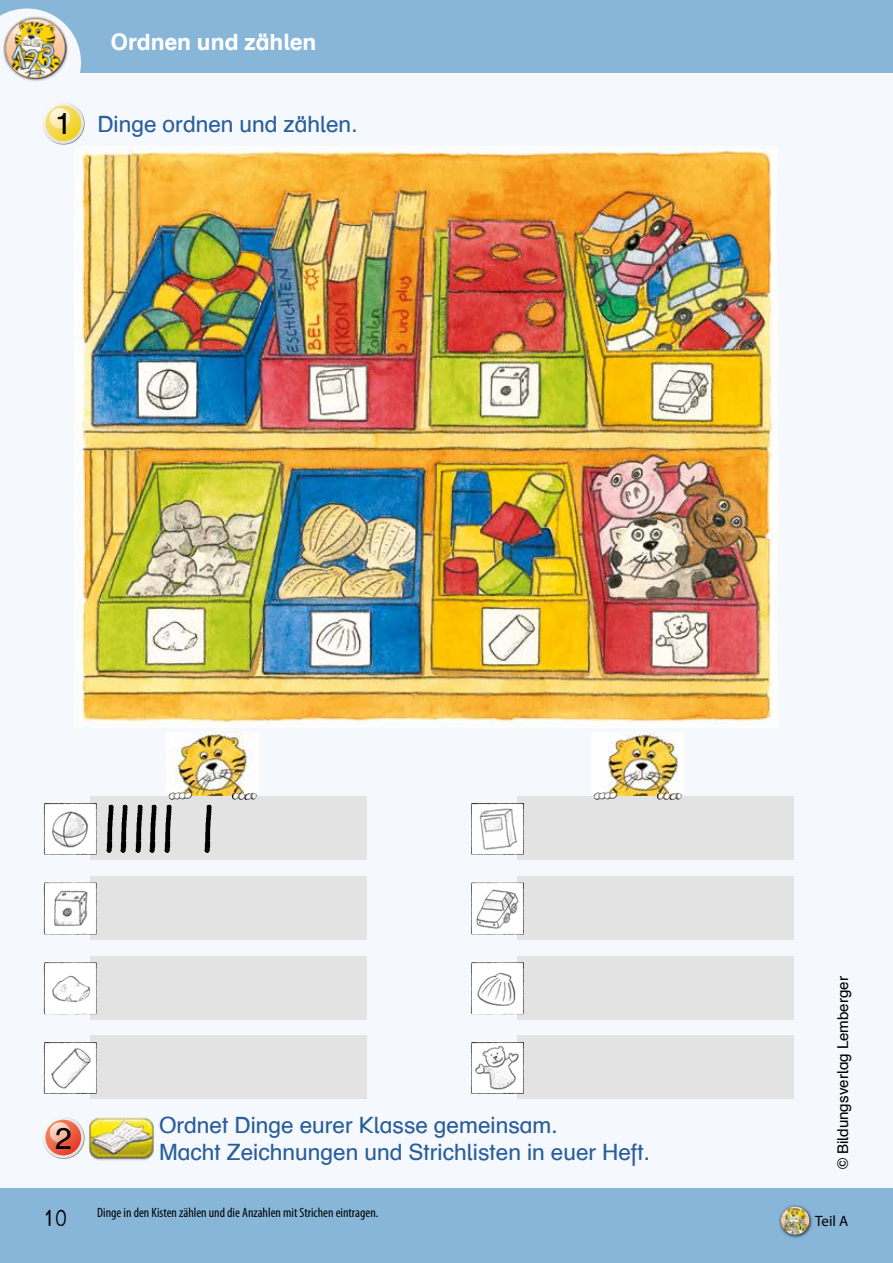
<style>
.page{position:relative;width:893px;height:1263px;background:#f5f8fc}
.page>*{position:absolute;margin:0;border:0;box-sizing:border-box;transform-origin:0 0}
.t1{font:30px "Schulbuch Nord OE Normal";color:#000}
.t2{font:22.5px/27px "Schulbuch Nord OE Roman";color:#295e9c}
.t3{font:22.5px "Schulbuch Nord OE Bold";color:#fff}
.t4{font:22.5px "Schuschri 95 0";color:#000}
.t5{font:15px "Schulbuch Nord OE Roman";color:#000}
.t6{font:15px "Myriad Pro";color:#000}
.t7{font:condensed 13.5px "Myriad Pro";color:#000}
.s1{font-family:"Schulbuch Nord OE Normal";font-size:30px;color:#000}
</style>
<div class="page">
<div style="left:0;top:1188px;width:893px;height:75px;background:#87b6d9"></div>
<div style="left:0;top:0;width:893px;height:72px;background:#87b6d9"></div>
<svg style="left:0;top:9px;width:81px;height:101px"></svg>
<div style="left:3px;top:16px;width:67px;height:67px;background:#000;opacity:.75"></div>
<img style="left:5px;top:18px;width:62px;height:61px;border-radius:31px">
<div style="left:779px;top:1204px;width:34px;height:34px;background:#000;opacity:.75"></div>
<img style="left:781px;top:1206px;width:28px;height:29px;border-radius:14px">
<img style="left:593px;top:732px;width:90px;height:64px">
<img style="left:167px;top:732px;width:91px;height:64px">
<img style="left:76px;top:147px;width:701px;height:580px">
<div style="left:517px;top:876px;width:277px;height:64px;background:#e3e3e3"></div>
<div style="left:517px;top:956px;width:277px;height:63px;background:#e3e3e3"></div>
<div style="left:517px;top:1035px;width:277px;height:64px;background:#e3e3e3"></div>
<div style="left:517px;top:796px;width:277px;height:64px;background:#e3e3e3"></div>
<div style="left:91px;top:876px;width:276px;height:64px;background:#e3e3e3"></div>
<div style="left:91px;top:956px;width:276px;height:63px;background:#e3e3e3"></div>
<div style="left:91px;top:1035px;width:276px;height:64px;background:#e3e3e3"></div>
<div style="left:91px;top:796px;width:276px;height:64px;background:#e3e3e3"></div>
<img style="left:106px;top:804px;width:8px;height:48px">
<img style="left:120px;top:804px;width:8px;height:48px">
<img style="left:135px;top:804px;width:8px;height:48px">
<img style="left:149px;top:804px;width:8px;height:48px">
<img style="left:164px;top:804px;width:8px;height:48px">
<img style="left:204px;top:804px;width:8px;height:48px">
<img style="left:44px;top:803px;width:46px;height:52px">
<img style="left:44px;top:883px;width:46px;height:52px">
<img style="left:44px;top:962px;width:46px;height:52px">
<img style="left:44px;top:1042px;width:46px;height:52px">
<img style="left:471px;top:803px;width:46px;height:52px">
<img style="left:471px;top:883px;width:46px;height:52px">
<img style="left:471px;top:962px;width:46px;height:52px">
<img style="left:471px;top:1042px;width:46px;height:52px">
<img style="left:169px;top:792px;width:88px;height:8px">
<img style="left:594px;top:792px;width:88px;height:8px">
<img style="left:89px;top:1117px;width:65px;height:44px">
<svg style="left:43px;top:103px;width:42px;height:42px"></svg>
<svg style="left:43px;top:103px;width:41px;height:41px"></svg>
<svg style="left:45px;top:105px;width:36px;height:36px"></svg>
<svg style="left:50px;top:108px;width:20px;height:20px"></svg>
<svg style="left:43px;top:1117px;width:42px;height:42px"></svg>
<svg style="left:43px;top:1117px;width:41px;height:41px"></svg>
<svg style="left:45px;top:1120px;width:36px;height:35px"></svg>
<svg style="left:50px;top:1122px;width:20px;height:21px"></svg>
<p class="t3" style="left:111px;top:28px;width:207px">Ordnen und zählen</p>
<p class="t2" style="left:55px;top:110px;width:304px"><span class="s1">1</span> Dinge ordnen und zählen.</p>
<h1 class="t1" style="left:55px;top:1119px;width:18px">2</h1>
<p class="t2" style="left:159px;top:1111px;width:492px">Ordnet Dinge eurer Klasse gemeinsam.<br>Macht Zeichnungen und Strichlisten in euer Heft.</p>
<p class="t4" style="left:43px;top:1207px;width:26px">10</p>
<p class="t7" style="left:97px;top:1205px;width:283px">Dinge in den Kisten zählen und die Anzahlen mit Strichen eintragen.</p>
<p class="t5" style="left:834px;top:1169px;width:195px;rotate:-90deg">© Bildungsverlag Lemberger</p>
<p class="t6" style="left:815px;top:1213px;width:35px">Teil A</p>
</div>
